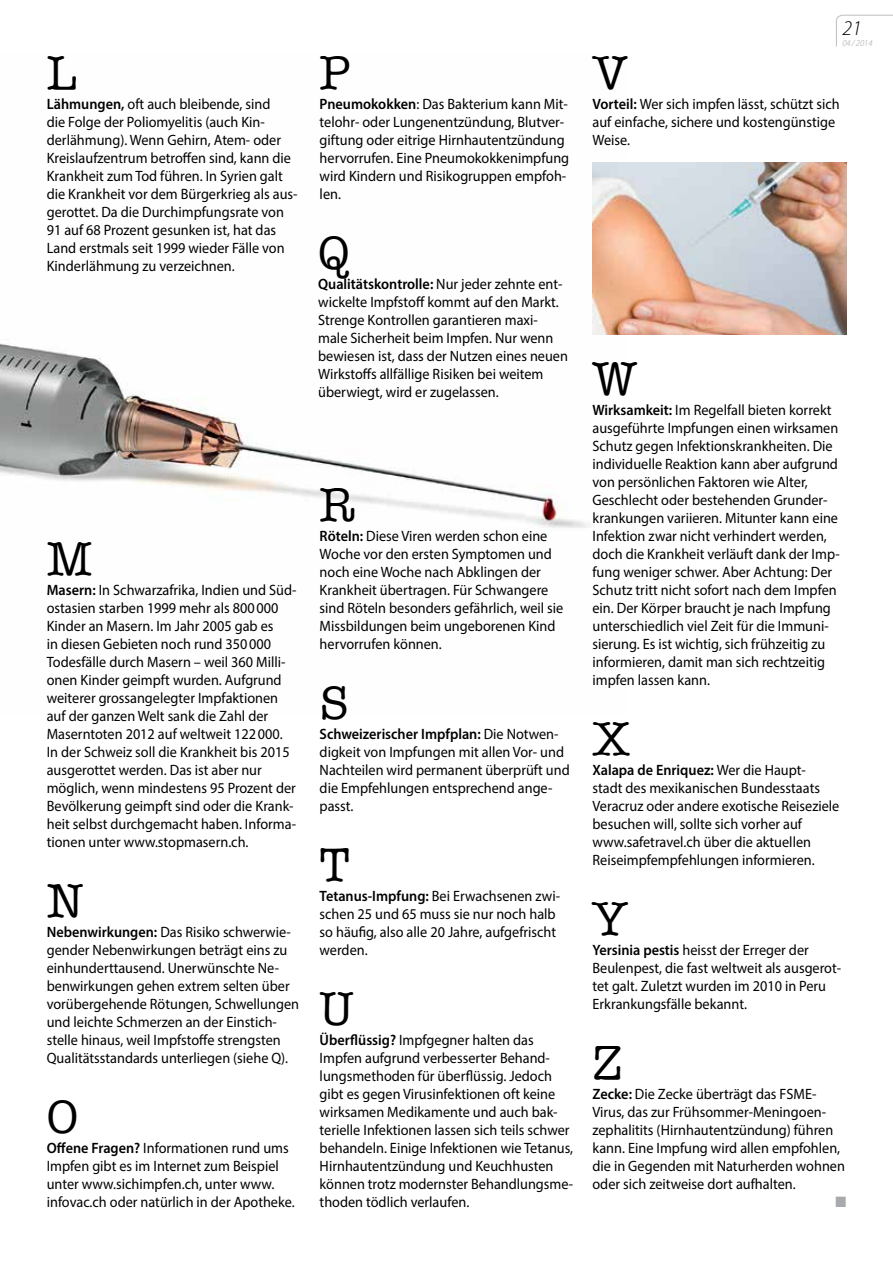
<style>
.page{position:relative;width:893px;height:1263px;background:#fff}
.page>*{position:absolute;margin:0;border:0;box-sizing:border-box;transform-origin:0 0}
.t1{font:48px "American Typewriter";color:#000}
.t2{font:italic 300 21px "Myriad Pro";color:#000}
.t3{font:15px/18px "Myriad Pro";color:#000;scale:.95 1}
.t4{font:15px "Zapf Dingbats ITC";color:#a7a9ac;scale:.95 1}
.t5{font:italic 300 9px "Myriad Pro";color:#9d9fa2}
.s1{font-weight:600}
</style>
<div class="page">
<img style="left:0;top:334px;width:627px;height:194px">
<img style="left:592px;top:162px;width:254px;height:172px">
<svg style="left:836px;top:15px;width:57px;height:32px"></svg>
<h1 class="t1" style="left:47px;top:36px;width:32px">L</h1>
<p class="t3" style="left:47px;top:95px;width:265px"><span class="s1">Lähmungen,</span> oft auch bleibende, sind<br>die Folge der Poliomyelitis (auch Kin&shy;derlähmung). Wenn Gehirn, Atem- oder Kreislaufzentrum betroffen sind, kann die Krankheit zum Tod führen. In Syrien galt die Krankheit vor dem Bürgerkrieg als aus&shy;gerottet. Da die Durchimpfungsrate von 91 auf 68 Prozent gesunken ist, hat das Land erstmals seit 1999 wieder Fälle von Kinderlähmung zu verzeichnen.</p>
<h1 class="t1" style="left:47px;top:522px;width:47px">M</h1>
<p class="t3" style="left:47px;top:581px;width:264px"><span class="s1">Masern:</span> In Schwarzafrika, Indien und Süd&shy;ostasien starben 1999 mehr als 800000<br>Kinder an Masern. Im Jahr 2005 gab es<br>in diesen Gebieten noch rund 350000<br>Todesfälle durch Masern – weil 360 Milli&shy;onen Kinder geimpft wurden. Aufgrund weiterer grossangelegter Impfaktionen auf der ganzen Welt sank die Zahl der Maserntoten 2012 auf weltweit 122000.<br>In der Schweiz soll die Krankheit bis 2015 ausgerottet werden. Das ist aber nur möglich, wenn mindestens 95 Prozent der Bevölkerung geimpft sind oder die Krank&shy;heit selbst durchgemacht haben. Informa&shy;tionen unter www.stopmasern.ch.</p>
<h1 class="t1" style="left:47px;top:864px;width:38px">N</h1>
<p class="t3" style="left:47px;top:923px;width:267px"><span class="s1">Nebenwirkungen:</span> Das Risiko schwerwie&shy;gender Nebenwirkungen beträgt eins zu einhunderttausend. Unerwünschte Ne&shy;benwirkungen gehen extrem selten über vorübergehende Rötungen, Schwellungen und leichte Schmerzen an der Einstich&shy;stelle hinaus, weil Impfstoffe strengsten Qualitätsstandards unterliegen (siehe Q).</p>
<h1 class="t1" style="left:47px;top:1080px;width:33px">O</h1>
<p class="t3" style="left:47px;top:1139px;width:262px"><span class="s1">Offene Fragen?</span> Informationen rund ums Impfen gibt es im Internet zum Beispiel unter www.sichimpfen.ch, unter www. infovac.ch oder natürlich in der Apotheke.</p>
<h1 class="t1" style="left:320px;top:36px;width:32px">P</h1>
<p class="t3" style="left:320px;top:95px;width:264px"><span class="s1">Pneumokokken</span>: Das Bakterium kann Mit&shy;telohr- oder Lungenentzündung, Blutver&shy;giftung oder eitrige Hirnhautentzündung hervorrufen. Eine Pneumokokkenimpfung wird Kindern und Risikogruppen empfoh&shy;len.</p>
<h1 class="t1" style="left:318px;top:216px;width:33px">Q</h1>
<p class="t3" style="left:318px;top:275px;width:264px"><span class="s1">Qualitätskontrolle:</span> Nur jeder zehnte ent&shy;wickelte Impfstoff kommt auf den Markt.<br>Strenge Kontrollen garantieren maxi&shy;male Sicherheit beim Impfen. Nur wenn bewiesen ist, dass der Nutzen eines neuen Wirkstoffs allfällige Risiken bei weitem überwiegt, wird er zugelassen.</p>
<h1 class="t1" style="left:320px;top:468px;width:36px">R</h1>
<p class="t3" style="left:320px;top:527px;width:258px"><span class="s1">Röteln:</span> Diese Viren werden schon eine Woche vor den ersten Symptomen und noch eine Woche nach Abklingen der Krankheit übertragen. Für Schwangere sind Röteln besonders gefährlich, weil sie Missbildungen beim ungeborenen Kind hervorrufen können.</p>
<h1 class="t1" style="left:320px;top:666px;width:31px">S</h1>
<p class="t3" style="left:320px;top:725px;width:265px"><span class="s1">Schweizerischer Impfplan:</span> Die Notwen&shy;digkeit von Impfungen mit allen Vor- und Nachteilen wird permanent überprüft und die Empfehlungen entsprechend ange&shy;passt.</p>
<h1 class="t1" style="left:320px;top:828px;width:32px">T</h1>
<p class="t3" style="left:320px;top:887px;width:255px"><span class="s1">Tetanus-Impfung:</span> Bei Erwachsenen zwi&shy;schen 25 und 65 muss sie nur noch halb so häufig, also alle 20 Jahre, aufgefrischt werden.</p>
<h1 class="t1" style="left:320px;top:972px;width:36px">U</h1>
<p class="t3" style="left:320px;top:1031px;width:269px"><span class="s1">Überflüssig?</span> Impfgegner halten das Impfen aufgrund verbesserter Behand&shy;lungsmethoden für überflüssig. Jedoch gibt es gegen Virusinfektionen oft keine wirksamen Medikamente und auch bak&shy;terielle Infektionen lassen sich teils schwer behandeln. Einige Infektionen wie Tetanus, Hirnhautentzündung und Keuchhusten können trotz modernster Behandlungsme&shy;thoden tödlich verlaufen.</p>
<h2 class="t2" style="left:842px;top:15px;width:21px">21</h2>
<p class="t5" style="left:842px;top:37px;width:32px">04 / 2014</p>
<h1 class="t1" style="left:592px;top:36px;width:36px">V</h1>
<p class="t3" style="left:592px;top:95px;width:262px"><span class="s1">Vorteil:</span> Wer sich impfen lässt, schützt sich auf einfache, sichere und kostengünstige<br>Weise.</p>
<h1 class="t1" style="left:592px;top:342px;width:46px">W</h1>
<p class="t3" style="left:592px;top:401px;width:262px"><span class="s1">Wirksamkeit:</span> Im Regelfall bieten korrekt ausgeführte Impfungen einen wirksamen Schutz gegen Infektionskrankheiten. Die individuelle Reaktion kann aber aufgrund von persönlichen Faktoren wie Alter, Geschlecht oder bestehenden Grunder&shy;krankungen variieren. Mitunter kann eine Infektion zwar nicht verhindert werden, doch die Krankheit verläuft dank der Imp&shy;fung weniger schwer. Aber Achtung: Der Schutz tritt nicht sofort nach dem Impfen ein. Der Körper braucht je nach Impfung unterschiedlich viel Zeit für die Immuni&shy;sierung. Es ist wichtig, sich frühzeitig zu informieren, damit man sich rechtzeitig impfen lassen kann.</p>
<h1 class="t1" style="left:592px;top:702px;width:39px">X</h1>
<p class="t3" style="left:592px;top:761px;width:261px"><span class="s1">Xalapa de Enriquez:</span> Wer die Haupt&shy;stadt des mexikanischen Bundesstaats Veracruz oder andere exotische Reiseziele besuchen will, sollte sich vorher auf www.safetravel.ch über die aktuellen Reiseimpfempfehlungen informieren.</p>
<h1 class="t1" style="left:592px;top:882px;width:36px">Y</h1>
<p class="t3" style="left:592px;top:941px;width:263px"><span class="s1">Yersinia pestis</span> heisst der Erreger der Beulenpest, die fast weltweit als ausgerot&shy;tet galt. Zuletzt wurden im 2010 in Peru Erkrankungsfälle bekannt.</p>
<h1 class="t1" style="left:592px;top:1026px;width:31px">Z</h1>
<p class="t3" style="left:592px;top:1085px;width:267px"><span class="s1">Zecke:</span> Die Zecke überträgt das FSME-Virus, das zur Frühsommer-Meningoen&shy;zephalitits (Hirnhautentzündung) führen kann. Eine Impfung wird allen empfohlen, die in Gegenden mit Naturherden wohnen oder sich zeitweise dort aufhalten.</p>
<p class="t4" style="left:835px;top:1195px;width:13px">■</p>
</div>
